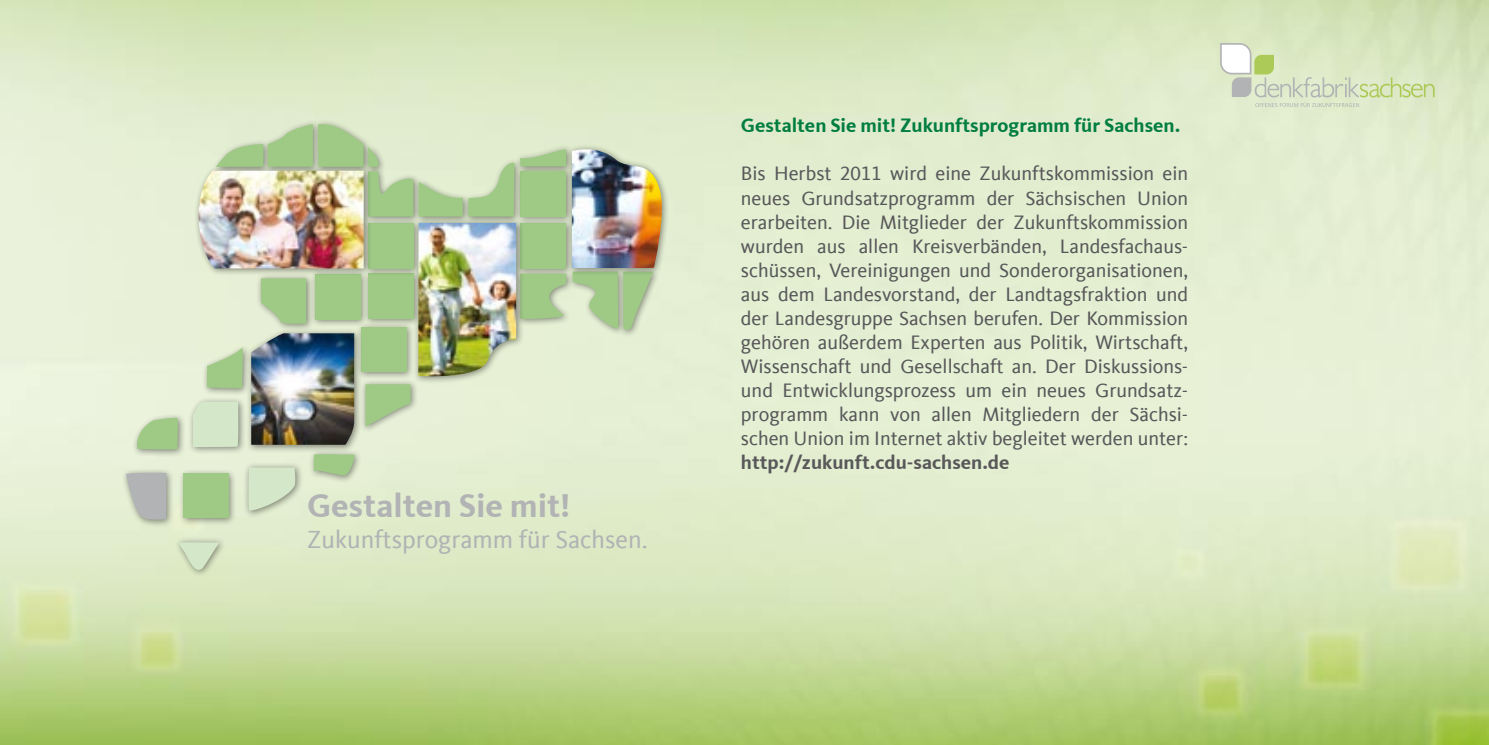
<style>
.page{position:relative;width:1489px;height:745px;background:#fff}
.page>*{position:absolute;margin:0;border:0;box-sizing:border-box;transform-origin:0 0}
.t1{font:700 34px "CDU Kievit Tab";color:#b1b3b4}
.t2{font:25.5px "CDU Kievit Tab";color:#b1b3b4}
.t3{font:20px/24px "CDU Kievit Tab";color:#58585a;text-align:justify}
.t4{font:700 20px "CDU Kievit Tab";color:#007d40}
.t5{font:700 20px "CDU Kievit Tab";color:#58585a}
</style>
<div class="page">
<img style="left:0;top:0;width:1488px;height:744px">
<svg style="left:1219px;top:43px;width:215px;height:64px;background:#d7e3c2"></svg>
<div style="left:174px;top:536px;width:58px;height:46px;background:#dde9c4"></div>
<svg style="left:179px;top:541px;width:43px;height:34px"></svg>
<div style="left:308px;top:448px;width:60px;height:39px;background:#000;opacity:.45"></div>
<svg style="left:313px;top:458px;width:42px;height:17px"></svg>
<div style="left:120px;top:467px;width:59px;height:65px;background:#000;opacity:.45"></div>
<svg style="left:126px;top:472px;width:41px;height:49px;background:#b7bab6"></svg>
<div style="left:131px;top:412px;width:60px;height:50px;background:#000;opacity:.45"></div>
<svg style="left:137px;top:417px;width:41px;height:32px"></svg>
<div style="left:360px;top:378px;width:63px;height:61px;background:#000;opacity:.45"></div>
<svg style="left:366px;top:384px;width:44px;height:42px;background:#adce97"></svg>
<div style="left:201px;top:342px;width:55px;height:58px;background:#000;opacity:.45"></div>
<svg style="left:207px;top:346px;width:37px;height:42px;background:#b1d29b"></svg>
<div style="left:309px;top:268px;width:64px;height:64px;background:#000;opacity:.45"></div>
<div style="left:315px;top:274px;width:45px;height:45px;background:#9eca85"></div>
<div style="left:362px;top:268px;width:64px;height:64px;background:#000;opacity:.45"></div>
<div style="left:368px;top:273px;width:45px;height:45px;background:#9eca85"></div>
<div style="left:362px;top:217px;width:64px;height:64px;background:#000;opacity:.45"></div>
<div style="left:368px;top:223px;width:45px;height:45px;background:#9eca85"></div>
<div style="left:356px;top:321px;width:64px;height:63px;background:#000;opacity:.45"></div>
<div style="left:361px;top:327px;width:45px;height:44px;background:#9eca85"></div>
<div style="left:520px;top:223px;width:46px;height:45px;background:#9eca85"></div>
<div style="left:515px;top:166px;width:63px;height:63px;background:#000;opacity:.45"></div>
<div style="left:255px;top:273px;width:64px;height:63px;background:#000;opacity:.45"></div>
<svg style="left:261px;top:281px;width:45px;height:43px;background:#a6cd8e"></svg>
<div style="left:515px;top:268px;width:63px;height:64px;background:#b1b9a3"></div>
<div style="left:567px;top:266px;width:64px;height:74px;background:#e6f0d5"></div>
<div style="left:210px;top:138px;width:67px;height:41px;background:#e4eed3"></div>
<div style="left:262px;top:118px;width:64px;height:61px;background:#e2ecd1"></div>
<div style="left:312px;top:118px;width:64px;height:61px;background:#e1ecce"></div>
<div style="left:362px;top:166px;width:64px;height:63px;background:#000;opacity:.45"></div>
<div style="left:617px;top:266px;width:49px;height:76px;background:#e5efd4"></div>
<svg style="left:529px;top:271px;width:124px;height:61px"></svg>
<svg style="left:216px;top:122px;width:350px;height:94px;background:#c2daad"></svg>
<div style="left:178px;top:468px;width:64px;height:62px;background:#000;opacity:.45"></div>
<div style="left:184px;top:473px;width:45px;height:44px;background:#9eca85"></div>
<div style="left:243px;top:461px;width:65px;height:62px;background:#000;opacity:.45"></div>
<svg style="left:248px;top:467px;width:48px;height:44px;background:#d1e1c4"></svg>
<div style="left:187px;top:396px;width:64px;height:63px;background:#000;opacity:.45"></div>
<div style="left:193px;top:401px;width:46px;height:46px;background:#d5e7c9"></div>
<div style="left:413px;top:217px;width:116px;height:171px;background:#000;opacity:.45"></div>
<img style="left:418px;top:223px;width:98px;height:154px">
<div style="left:246px;top:327px;width:120px;height:131px;background:#000;opacity:.45"></div>
<img style="left:251px;top:333px;width:103px;height:111px">
<div style="left:566px;top:144px;width:106px;height:137px;background:#000;opacity:.45"></div>
<img style="left:572px;top:149px;width:91px;height:119px">
<div style="left:193px;top:165px;width:183px;height:116px;background:#000;opacity:.45"></div>
<img style="left:198px;top:171px;width:165px;height:97px">
<h1 class="t1" style="left:307px;top:485px;width:265px">Gestalten Sie mit!</h1>
<p class="t2" style="left:307px;top:524px;width:342px">Zukunftsprogramm für Sachsen.</p>
<p class="t4" style="left:741px;top:114px;width:441px">Gestalten Sie mit! Zukunftsprogramm für Sachsen.</p>
<p class="t3" style="left:741px;top:162px;width:449px">Bis Herbst 2011 wird eine Zukunftskommission ein neues Grundsatzprogramm der Sächsischen Union erarbeiten. Die Mitglieder der Zukunftskommission wurden aus allen Kreisverbänden, Landesfachaus&shy;schüssen, Vereinigungen und Sonderorganisationen, aus dem Landesvorstand, der Landtagsfraktion und der Landesgruppe Sachsen berufen. Der Kommission gehören außerdem Experten aus Politik, Wirtschaft, Wissenschaft und Gesellschaft an. Der Diskussions&shy;und Entwicklungsprozess um ein neues Grundsatz&shy;programm kann von allen Mitgliedern der Sächsi&shy;schen Union im Internet aktiv begleitet werden unter:</p>
<p class="t5" style="left:741px;top:450px;width:270px">http://zukunft.cdu-sachsen.de</p>
</div>
